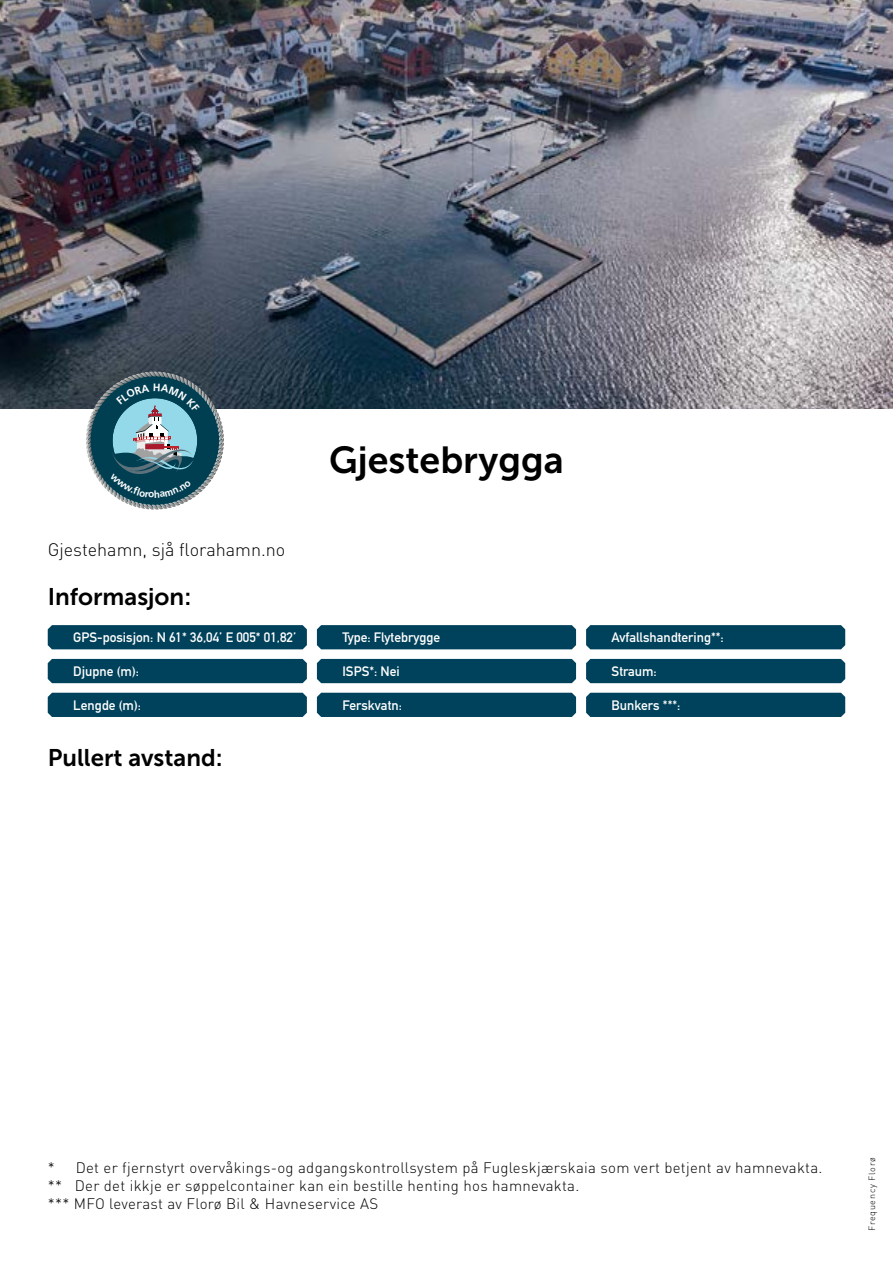
<style>
.page{position:relative;width:893px;height:1263px;background:#fff}
.page>*{position:absolute;margin:0;border:0;box-sizing:border-box;transform-origin:0 0}
.t1{font:37.5px "Museo Sans 700";color:#000}
.t2{font:24px "Museo Sans 700";color:#000}
.t3{font:300 18px "DIN";color:#000}
.t4{font:300 15px/18px "DIN";letter-spacing:.02em;color:#000}
.t5{font:700 13.5px "DIN Alternate";color:#fff}
.t6{font:300 9px "DIN";letter-spacing:.08em;color:#000}
</style>
<div class="page">
<img style="left:0;top:0;width:893px;height:409px">
<div style="left:48px;top:625px;width:259px;height:24px;background:#00425b"></div>
<div style="left:48px;top:693px;width:259px;height:24px;background:#00425b"></div>
<div style="left:48px;top:659px;width:259px;height:24px;background:#00425b"></div>
<div style="left:317px;top:625px;width:259px;height:24px;background:#00425b"></div>
<div style="left:317px;top:659px;width:259px;height:24px;background:#00425b"></div>
<div style="left:317px;top:693px;width:259px;height:24px;background:#00425b"></div>
<div style="left:586px;top:625px;width:259px;height:24px;background:#00425b"></div>
<div style="left:586px;top:659px;width:259px;height:24px;background:#00425b"></div>
<div style="left:586px;top:693px;width:259px;height:24px;background:#00425b"></div>
<svg style="left:86px;top:371px;width:138px;height:139px;background:#577c89"></svg>
<p class="t3" style="left:48px;top:537px;width:239px">Gjestehamn, sjå florahamn.no</p>
<h2 class="t2" style="left:48px;top:583px;width:145px">Informasjon:</h2>
<p class="t5" style="left:73px;top:627px;width:225px">GPS-posisjon: N 61* 36,04’ E 005* 01,82’</p>
<p class="t5" style="left:73px;top:661px;width:67px">Djupne (m):</p>
<p class="t5" style="left:73px;top:695px;width:69px">Lengde (m):</p>
<h2 class="t2" style="left:48px;top:744px;width:176px">Pullert avstand:</h2>
<h1 class="t1" style="left:329px;top:439px;width:236px">Gjestebrygga</h1>
<p class="t5" style="left:342px;top:627px;width:99px">Type: Flytebrygge</p>
<p class="t5" style="left:342px;top:661px;width:59px">ISPS*: Nei</p>
<p class="t5" style="left:342px;top:695px;width:61px">Ferskvatn:</p>
<p class="t5" style="left:612px;top:627px;width:114px">Avfallshandtering**:</p>
<p class="t5" style="left:612px;top:661px;width:47px">Straum:</p>
<p class="t5" style="left:612px;top:695px;width:70px">Bunkers ***:</p>
<p class="t4" style="left:48px;top:1158px;width:776px">* Det er fjernstyrt overvåkings-og adgangskontrollsystem på Fugleskjærskaia som vert betjent av hamnevakta. ** Der det ikkje er søppelcontainer kan ein bestille henting hos hamnevakta.<br>*** MFO leverast av Florø Bil &amp; Havneservice AS</p>
<p class="t6" style="left:866px;top:1231px;width:75px;rotate:-90deg">Frequency Florø</p>
</div>
